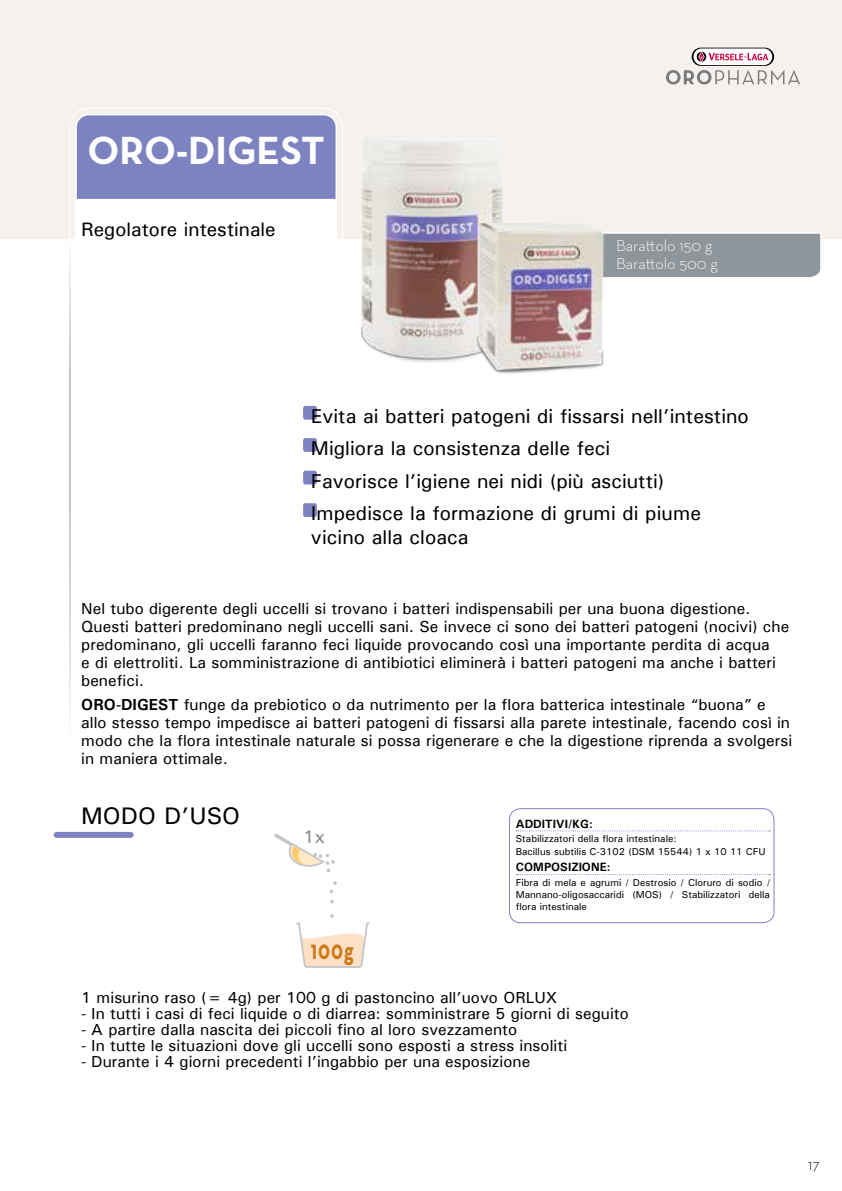
<style>
.page{position:relative;width:842px;height:1191px;background:#fff}
.page>*{position:absolute;margin:0;border:0;box-sizing:border-box;transform-origin:0 0}
.t1{font:700 40px "Neutraface Text";color:#fff}
.t2{font:700 27.4px "Neutraface Text";color:#ce7717;scale:.7 1}
.t3{font:500 24px "Univers";color:#000}
.t4{font:500 20px/32.4px "Univers";color:#000}
.t5{font:500 19.6px "Univers";color:#000}
.t6{font:500 18.2px "Univers";color:#878787}
.t7{font:500 16px/18px "Univers";color:#000}
.t8{font:300 16px/18px "Neutraface Text";color:#fff}
.t9{font:300 16px "Neutraface Text";color:#000}
.t10{font:700 12px "Univers";color:#000}
.t11{font:500 10px/12px "Univers";color:#000}
.s1{font-weight:700}
</style>
<div class="page">
<div style="left:0;top:0;width:842px;height:238px;background:#f4f1ee"></div>
<div style="left:75px;top:113px;width:263px;height:85px;background:#7d83c0"></div>
<div style="left:75px;top:198px;width:262px;height:40px;background:#fff"></div>
<div style="left:303px;top:406px;width:14px;height:14px;background:#7d83c0;border-radius:2px"></div>
<div style="left:303px;top:438px;width:14px;height:14px;background:#7d83c0;border-radius:2px"></div>
<div style="left:303px;top:470px;width:14px;height:14px;background:#7d83c0;border-radius:2px"></div>
<div style="left:303px;top:503px;width:14px;height:14px;background:#7d83c0;border-radius:2px"></div>
<div style="left:57px;top:832px;width:74px;height:6px;background:#7d83c0"></div>
<svg style="left:69px;top:237px;width:1px;height:478px"></svg>
<svg style="left:330px;top:881px;width:7px;height:12px"></svg>
<svg style="left:330px;top:899px;width:4px;height:4px"></svg>
<svg style="left:274px;top:834px;width:61px;height:38px"></svg>
<svg style="left:296px;top:914px;width:74px;height:54px"></svg>
<div style="left:509px;top:808px;width:265px;height:115px;border:1px solid #7d83c0;border-radius:11px"></div>
<svg style="left:516px;top:830px;width:254px;height:1px"></svg>
<svg style="left:516px;top:874px;width:254px;height:1px"></svg>
<svg style="left:666px;top:48px;width:134px;height:36px"></svg>
<div style="left:622px;top:232px;width:200px;height:45px;background:#8e969c"></div>
<img style="left:337px;top:120px;width:166px;height:242px">
<img style="left:458px;top:197px;width:164px;height:177px">
<h1 class="t1" style="left:87px;top:124px;width:239px">ORO-DIGEST</h1>
<p class="t5" style="left:81px;top:217px;width:196px">Regolatore intestinale</p>
<p class="t8" style="left:616px;top:236px;width:103px">Barattolo 150 g<br>Barattolo 500 g</p>
<p class="t4" style="left:311px;top:399px;width:440px">Evita ai batteri patogeni di fissarsi nell’intestino Migliora la consistenza delle feci<br>Favorisce l’igiene nei nidi (più asciutti)<br>Impedisce la formazione di grumi di piume</p>
<p class="t4" style="left:311px;top:521px;width:159px">vicino alla cloaca</p>
<p class="t7" style="left:81px;top:599px;width:709px">Nel tubo digerente degli uccelli si trovano i batteri indispensabili per una buona digestione.<br>Questi batteri predominano negli uccelli sani. Se invece ci sono dei batteri patogeni (nocivi) che predominano, gli uccelli faranno feci liquide provocando così una importante perdita di acqua<br>e di elettroliti. La somministrazione di antibiotici eliminerà i batteri patogeni ma anche i batteri benefici.</p>
<p class="t7" style="left:81px;top:695px;width:712px"><span class="s1">ORO-DIGEST</span> funge da prebiotico o da nutrimento per la flora batterica intestinale “buona” e allo stesso tempo impedisce ai batteri patogeni di fissarsi alla parete intestinale, facendo così in modo che la flora intestinale naturale si possa rigenerare e che la digestione riprenda a svolgersi in maniera ottimale.</p>
<h3 class="t3" style="left:81px;top:801px;width:161px">MODO D’USO</h3>
<p class="t6" style="left:303px;top:825px;width:23px">1x</p>
<h2 class="t2" style="left:311px;top:932px;width:62px">100g</h2>
<p class="t10" style="left:516px;top:816px;width:78px">ADDITIVI/KG:</p>
<p class="t11" style="left:516px;top:832px;width:251px;line-height:12.8px">Stabilizzatori della flora intestinale:<br>Bacillus subtilis C-3102 (DSM 15544) 1 x 10 11 CFU</p>
<p class="t10" style="left:516px;top:859px;width:96px">COMPOSIZIONE:</p>
<p class="t11" style="left:516px;top:876px;width:256px;text-align:justify">Fibra di mela e agrumi / Destrosio / Cloruro di sodio / Mannano-oligosaccaridi (MOS) / Stabilizzatori della flora intestinale</p>
<p class="t7" style="left:81px;top:988px;width:478px">1 misurino raso (= 4g) per 100 g di pastoncino all’uovo ORLUX</p>
<p class="t7" style="left:81px;top:1004px;width:549px">- In tutti i casi di feci liquide o di diarrea: somministrare 5 giorni di seguito</p>
<p class="t7" style="left:81px;top:1020px;width:437px">- A partire dalla nascita dei piccoli fino al loro svezzamento</p>
<p class="t7" style="left:81px;top:1036px;width:487px">- In tutte le situazioni dove gli uccelli sono esposti a stress insoliti</p>
<p class="t7" style="left:81px;top:1052px;width:450px">- Durante i 4 giorni precedenti l’ingabbio per una esposizione</p>
<p class="t9" style="left:808px;top:1154px;width:13px">17</p>
</div>
